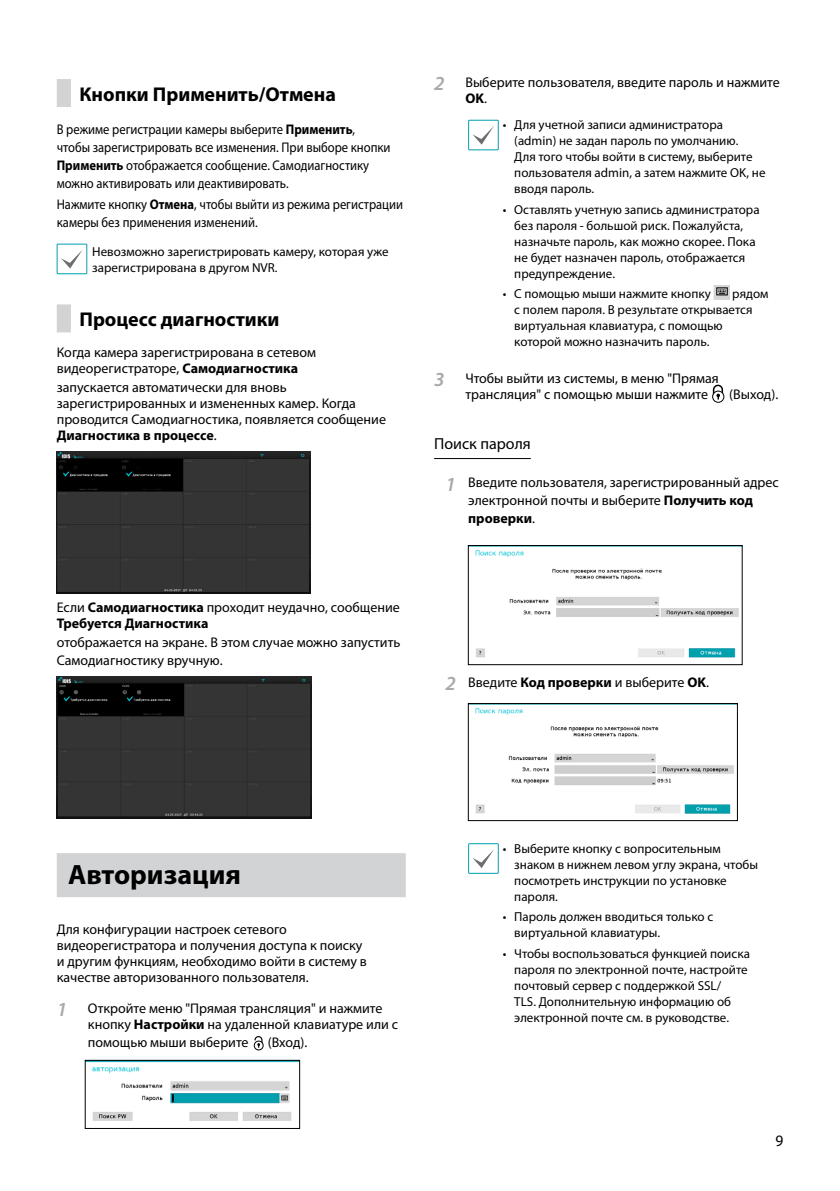
<style>
.page{position:relative;width:840px;height:1191px;background:#fff}
.page>*{position:absolute;margin:0;border:0;box-sizing:border-box;transform-origin:0 0}
.t1{font:700 28px "Myriad Pro";color:#000}
.t2{font:700 20px "Myriad Pro";color:#000}
.t3{font:16px "Myriad Pro";color:#000}
.t4{font:16px "Myriad Pro";color:#000;scale:.96 1}
.t5{font:14px/16px "Myriad Pro";color:#000}
.t6{font:14px/18px "Myriad Pro";color:#000;scale:.9 1}
.t7{font:700 14px/16px "Myriad Pro";color:#000}
.t8{font:13px/16px "Myriad Pro";color:#000}
.s1{font-weight:700}
.s2{font-weight:400}
.s3{font-weight:600;font-style:italic;font-size:20px;color:#a7a9ac}
</style>
<div class="page">
<div style="left:57px;top:79px;width:14px;height:28px;background:#d1d3d4"></div>
<div style="left:57px;top:304px;width:14px;height:28px;background:#d1d3d4"></div>
<div style="left:57px;top:853px;width:348px;height:44px;background:#d1d3d4"></div>
<div style="left:57px;top:244px;width:30px;height:30px;border:1px solid #00a0af"></div>
<svg style="left:61px;top:250px;width:21px;height:18px"></svg>
<img style="left:57px;top:451px;width:253px;height:142px">
<img style="left:57px;top:676px;width:254px;height:142px">
<div style="left:254px;top:1041px;width:9px;height:9px;background:#181818;border-radius:50%"></div>
<div style="left:254px;top:1040px;width:9px;height:10px;border:1px solid #000;border-radius:50%"></div>
<svg style="left:254px;top:1036px;width:9px;height:12px"></svg>
<img style="left:87px;top:1062px;width:210px;height:59px">
<div style="left:85px;top:1060px;width:214px;height:68px;border:1px solid #000"></div>
<hr style="left:434px;top:458px;width:96px;height:1px;background:#000">
<div style="left:468px;top:120px;width:30px;height:30px;border:1px solid #00a0af"></div>
<svg style="left:473px;top:127px;width:20px;height:18px"></svg>
<img style="left:713px;top:286px;width:16px;height:14px">
<div style="left:711px;top:390px;width:13px;height:13px;border:1px solid #000;border-radius:50%"></div>
<svg style="left:711px;top:384px;width:12px;height:16px"></svg>
<img style="left:475px;top:549px;width:264px;height:109px">
<div style="left:468px;top:545px;width:273px;height:120px;border:1px solid #000"></div>
<img style="left:475px;top:708px;width:259px;height:106px">
<div style="left:468px;top:703px;width:269px;height:117px;border:1px solid #000"></div>
<div style="left:468px;top:843px;width:30px;height:30px;border:1px solid #00a0af"></div>
<svg style="left:473px;top:850px;width:20px;height:18px"></svg>
<h2 class="t2" style="left:79px;top:81px;width:258px">Кнопки Применить/Отмена</h2>
<p class="t6" style="left:57px;top:120px;width:372px">В режиме регистрации камеры выберите <span class="s1">Применить</span>, чтобы зарегистрировать все изменения. При выборе кнопки <span class="s1">Применить</span> отображается сообщение. Самодиагностику можно активировать или деактивировать.</p>
<p class="t6" style="left:57px;top:195px;width:386px">Нажмите кнопку <span class="s1">Отмена</span>, чтобы выйти из режима регистрации камеры без применения изменений.</p>
<p class="t8" style="left:92px;top:244px;width:298px">Невозможно зарегистрировать камеру, которая уже зарегистрирована в другом NVR.</p>
<h2 class="t2" style="left:79px;top:306px;width:201px">Процесс диагностики</h2>
<p class="t5" style="left:57px;top:344px;width:261px">Когда камера зарегистрирована в сетевом видеорегистраторе, <span class="s1">Самодиагностика</span></p>
<p class="t5" style="left:57px;top:379px;width:330px">запускается автоматически для вновь зарегистрированных и измененных камер. Когда проводится Самодиагностика, появляется сообщение <span class="s1">Диагностика в процессе</span>.</p>
<p class="t7" style="left:57px;top:599px;width:344px"><span class="s2">Если</span> Самодиагностика <span class="s2">проходит неудачно, сообщение<br></span>Требуется Диагностика</p>
<p class="t5" style="left:57px;top:633px;width:345px;line-height:18px">отображается на экране. В этом случае можно запустить<br>Самодиагностику вручную.</p>
<p class="t5" style="left:465px;top:74px;width:316px;text-indent:-31px"><span class="s3">2</span> Выберите пользователя, введите пароль и нажмите<br><span class="s1">ОK</span>.</p>
<p class="t8" style="left:514px;top:117px;width:252px;text-indent:-11px">• Для учетной записи администратора (admin) не задан пароль по умолчанию.<br>Для того чтобы войти в систему, выберите пользователя admin, а затем нажмите OK, не вводя пароль.</p>
<p class="t8" style="left:514px;top:201px;width:247px;text-indent:-11px">• Оставлять учетную запись администратора без пароля - большой риск. Пожалуйста, назначьте пароль, как можно скорее. Пока не будет назначен пароль, отображается предупреждение.</p>
<p class="t8" style="left:502px;top:286px;width:209px">• С помощью мыши нажмите кнопку</p>
<p class="t8" style="left:514px;top:286px;width:255px;text-indent:218px">рядом с полем пароля. В результате открывается виртуальная клавиатура, с помощью которой можно назначить пароль.</p>
<p class="t5" style="left:465px;top:370px;width:255px;text-indent:-31px"><span class="s3">3</span> Чтобы выйти из системы, в меню "Прямая трансляция" с помощью мыши нажмите</p>
<p class="t5" style="left:728px;top:386px;width:51px">(Выход).</p>
<p class="t3" style="left:434px;top:433px;width:98px">Поиск пароля</p>
<p class="t5" style="left:468px;top:473px;width:312px;line-height:18px;text-indent:-23px"><span class="s3">1</span> Введите пользователя, зарегистрированный адрес электронной почты и выберите <span class="s1">Получить код проверки</span>.</p>
<p class="t5" style="left:445px;top:674px;width:265px"><span class="s3">2</span> Введите <span class="s1">Код проверки</span> и выберите <span class="s1">OK</span>.</p>
<h1 class="t1" style="left:68px;top:856px;width:174px">Авторизация</h1>
<p class="t5" style="left:57px;top:921px;width:311px">Для конфигурации настроек сетевого видеорегистратора и получения доступа к поиску и другим функциям, необходимо войти в систему в качестве авторизованного пользователя.</p>
<p class="t5" style="left:88px;top:999px;width:311px;text-indent:-31px"><span class="s3">1</span> Откройте меню "Прямая трансляция" и нажмите кнопку <span class="s1">Настройки</span> на удаленной клавиатуре или с</p>
<p class="t5" style="left:88px;top:1033px;width:162px">помощью мыши выберите</p>
<p class="t5" style="left:268px;top:1033px;width:41px">(Вход).</p>
<p class="t8" style="left:514px;top:840px;width:245px;text-indent:-11px">• Выберите кнопку с вопросительным знаком в нижнем левом углу экрана, чтобы посмотреть инструкции по установке пароля.</p>
<p class="t8" style="left:514px;top:908px;width:200px;text-indent:-11px">• Пароль должен вводиться только с виртуальной клавиатуры.</p>
<p class="t8" style="left:514px;top:945px;width:237px;text-indent:-11px">• Чтобы воспользоваться функцией поиска пароля по электронной почте, настройте почтовый сервер с поддержкой SSL/<br>TLS. Дополнительную информацию об электронной почте см. в руководстве.</p>
<p class="t4" style="left:774px;top:1131px;width:10px">9</p>
</div>
